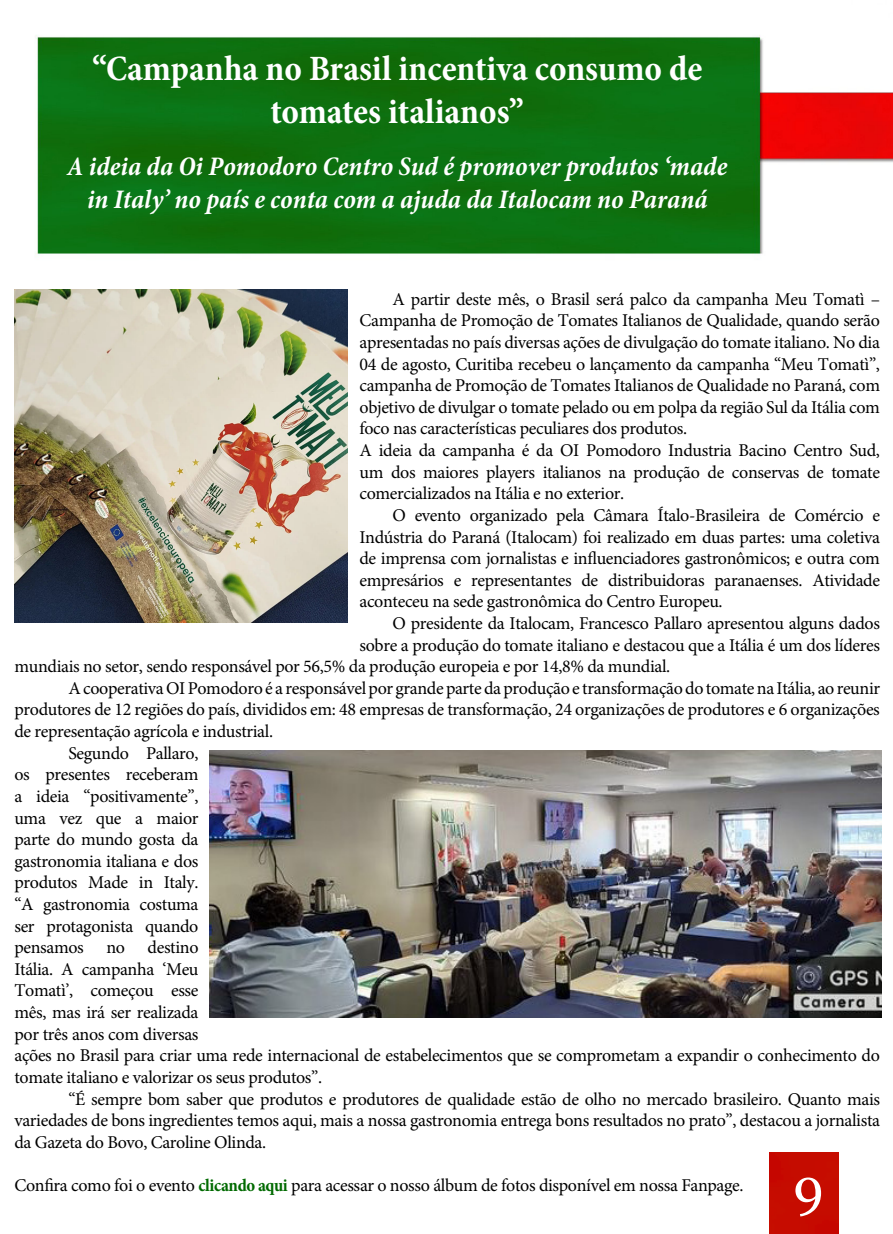
<style>
.page{position:relative;width:893px;height:1234px;background:#fff}
.page>*{position:absolute;margin:0;border:0;box-sizing:border-box;transform-origin:0 0}
.t1{font:54px "Vani";color:#fff}
.t2{font:700 condensed 36px/43.2px "Minion Pro";color:#fff;text-align:center}
.t3{font:italic 700 condensed 27px/32.4px "Minion Pro";color:#fff;text-align:center}
.t4{font:18px/21.6px "Minion Pro";letter-spacing:-.02em;color:#000;text-align:justify}
.s1{font-weight:700;font-stretch:condensed;color:#006a00}
</style>
<div class="page">
<div style="left:770px;top:1152px;width:69px;height:81px;background:#c60c00"></div>
<img style="left:36px;top:35px;width:857px;height:220px">
<img style="left:14px;top:289px;width:333px;height:333px">
<img style="left:209px;top:750px;width:672px;height:267px">
<p class="t2" style="left:92px;top:47px;width:612px">“Campanha no Brasil incentiva consumo de tomates italianos”</p>
<p class="t3" style="left:67px;top:150px;width:662px">A ideia da Oi Pomodoro Centro Sud é promover produtos ‘made in Italy’ no país e conta com a ajuda da Italocam no Paraná</p>
<p class="t4" style="left:359px;top:288px;width:522px;text-indent:33px">A partir deste mês, o Brasil será palco da campanha Meu Tomatì – Campanha de Promoção de Tomates Italianos de Qualidade, quando serão apresentadas no país diversas ações de divulgação do tomate italiano. No dia 04 de agosto, Curitiba recebeu o lançamento da campanha “Meu Tomatì”, campanha de Promoção de Tomates Italianos de Qualidade no Paraná, com objetivo de divulgar o tomate pelado ou em polpa da região Sul da Itália com foco nas características peculiares dos produtos.</p>
<p class="t4" style="left:359px;top:439px;width:522px">A ideia da campanha é da OI Pomodoro Industria Bacino Centro Sud, um dos maiores players italianos na produção de conservas de tomate comercializados na Itália e no exterior.</p>
<p class="t4" style="left:359px;top:504px;width:522px;text-indent:33px">O evento organizado pela Câmara Ítalo-Brasileira de Comércio e Indústria do Paraná (Italocam) foi realizado em duas partes: uma coletiva de imprensa com jornalistas e influenciadores gastronômicos; e outra com empresários e representantes de distribuidoras paranaenses. Atividade aconteceu na sede gastronômica do Centro Europeu.</p>
<p class="t4" style="left:392px;top:612px;width:489px">O presidente da Italocam, Francesco Pallaro apresentou alguns dados</p>
<p class="t4" style="left:359px;top:634px;width:522px">sobre a produção do tomate italiano e destacou que a Itália é um dos líderes</p>
<p class="t4" style="left:14px;top:655px;width:657px">mundiais no setor, sendo responsável por 56,5% da produção europeia e por 14,8% da mundial.</p>
<p class="t4" style="left:14px;top:677px;width:867px;text-indent:54px">A cooperativa OI Pomodoro é a responsável por grande parte da produção e transformação do tomate na Itália, ao reunir produtores de 12 regiões do país, divididos em: 48 empresas de transformação, 24 organizações de produtores e 6 organizações de representação agrícola e industrial.</p>
<p class="t4" style="left:14px;top:742px;width:186px;text-indent:54px">Segundo Pallaro, os presentes receberam a ideia “positivamente”, uma vez que a maior parte do mundo gosta da gastronomia italiana e dos produtos Made in Italy. “A gastronomia costuma ser protagonista quando pensamos</p>
<p class="t4" style="left:14px;top:936px;width:867px;text-align:left;text-indent:92px">no destino<br>Itália. A campanha ‘Meu<br>Tomatì’, começou esse<br>mês, mas irá ser realizada<br>por três anos com diversas<br>ações no Brasil para criar uma rede internacional de estabelecimentos que se comprometam a expandir o conhecimento do tomate italiano e valorizar os seus produtos”.</p>
<p class="t4" style="left:14px;top:1087px;width:867px;text-indent:54px">“É sempre bom saber que produtos e produtores de qualidade estão de olho no mercado brasileiro. Quanto mais variedades de bons ingredientes temos aqui, mais a nossa gastronomia entrega bons resultados no prato”, destacou a jornalista da Gazeta do Bovo, Caroline Olinda.</p>
<p class="t4" style="left:14px;top:1174px;width:731px">Confira como foi o evento <span class="s1">clicando aqui</span> para acessar o nosso álbum de fotos disponível em nossa Fanpage.</p>
<p class="t1" style="left:793px;top:1156px;width:32px">9</p>
</div>
